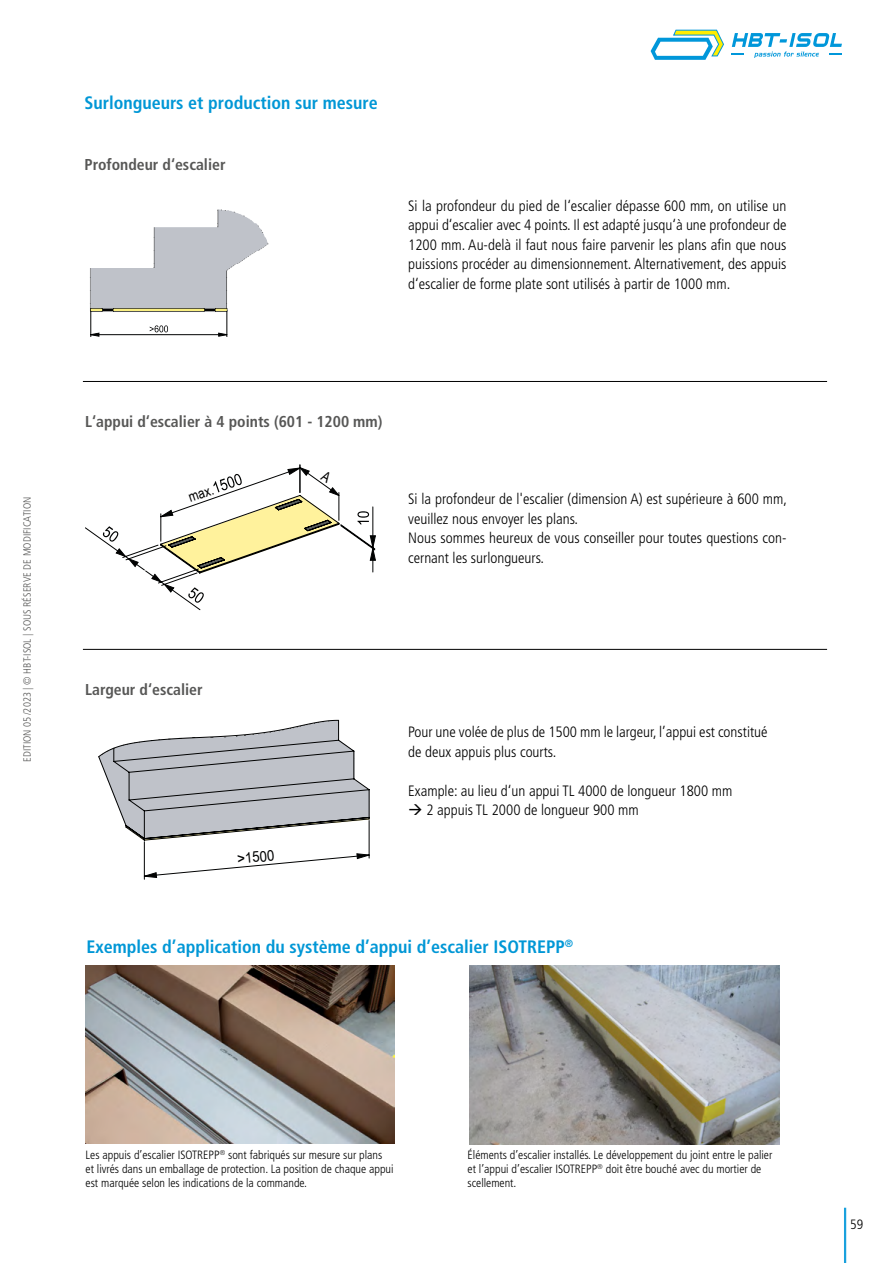
<style>
.page{position:relative;width:893px;height:1263px;background:#fff}
.page>*{position:absolute;margin:0;border:0;box-sizing:border-box;transform-origin:0 0}
.Untertitel_blau{font:700 condensed 18px "Frutiger LT Std";color:#0097d6}
.Untertitel_grau_klei{font:700 condensed 15.75px "Frutiger LT Std";color:#575756}
.Fliesstext_schwarz{font:300 condensed 15px/19.5px "Frutiger LT Std";color:#000}
.t1{font:14.85px "Arial Unicode MS";color:#010202;scale:.89 1}
.t2{font:14.4px "Arial Narrow";color:#000}
.t3{font:300 condensed 13.5px "Frutiger LT Std";color:#000}
.Bildlegende_links{font:300 condensed 12px/14.4px "Frutiger LT Std";color:#000}
.t4{font:300 condensed 10.5px "Frutiger LT Std";letter-spacing:.005em;color:#575756}
</style>
<div class="page">
<svg style="left:732px;top:33px;width:110px;height:25px"></svg>
<svg style="left:651px;top:30px;width:73px;height:30px"></svg>
<hr style="left:844px;top:1208px;width:2px;height:55px;background:#0097da">
<img style="left:89px;top:209px;width:180px;height:99px">
<svg style="left:90px;top:308px;width:138px;height:29px"></svg>
<hr style="left:113px;top:309px;width:91px;height:2px;background:#f9ee81">
<img style="left:85px;top:965px;width:310px;height:178px">
<img style="left:469px;top:965px;width:311px;height:179px">
<svg style="left:98px;top:719px;width:272px;height:160px"></svg>
<hr style="left:83px;top:649px;width:744px;height:1px;background:#000">
<hr style="left:83px;top:381px;width:744px;height:1px;background:#000">
<svg style="left:85px;top:464px;width:291px;height:146px"></svg>
<p class="t4" style="left:21px;top:762px;width:267px;rotate:-90deg">EDITION 05 /2023 | © HBT-ISOL | SOUS RÉSERVE DE MODIFICATION</p>
<p class="Untertitel_blau" style="left:84px;top:92px;width:295px">Surlongueurs et production sur mesure</p>
<p class="Untertitel_grau_klei" style="left:84px;top:155px;width:143px">Profondeur d‘escalier</p>
<p class="Fliesstext_schwarz" style="left:408px;top:196px;width:380px;text-align:justify">Si la profondeur du pied de l‘escalier dépasse 600 mm, on utilise un appui d‘escalier avec 4 points. Il est adapté jusqu‘à une profondeur de 1200 mm. Au-delà il faut nous faire parvenir les plans afin que nous puissions procéder au dimensionnement. Alternativement, des appuis d‘escalier de forme plate sont utilisés à partir de 1000 mm.</p>
<p class="Untertitel_grau_klei" style="left:85px;top:412px;width:299px">L‘appui d‘escalier à 4 points (601 - 1200 mm)</p>
<p class="t2" style="left:186px;top:487px;width:27px;rotate:-19deg">max.</p>
<p class="Fliesstext_schwarz" style="left:408px;top:490px;width:380px">Si la profondeur de l'escalier (dimension A) est supérieure à 600 mm, veuillez nous envoyer les plans.</p>
<p class="Fliesstext_schwarz" style="left:408px;top:529px;width:380px">Nous sommes heureux de vous conseiller pour toutes questions con&shy;cernant les surlongueurs.</p>
<p class="Untertitel_grau_klei" style="left:85px;top:680px;width:119px">Largeur d‘escalier</p>
<p class="t1" style="left:236px;top:848px;width:43px;rotate:-5deg">&gt;1500</p>
<p class="Fliesstext_schwarz" style="left:408px;top:722px;width:361px">Pour une volée de plus de 1500 mm le largeur, l’appui est constitué de deux appuis plus courts.</p>
<p class="Fliesstext_schwarz" style="left:408px;top:781px;width:326px">Example: au lieu d‘un appui TL 4000 de longueur 1800 mm</p>
<p class="Fliesstext_schwarz" style="left:408px;top:800px;width:232px">→ 2 appuis TL 2000 de longueur 900 mm</p>
<p class="Untertitel_blau" style="left:87px;top:936px;width:488px">Exemples d’application du système d’appui d’escalier ISOTREPP<sup>®</sup></p>
<p class="Bildlegende_links" style="left:86px;top:1147px;width:309px">Les appuis d’escalier ISOTREPP<sup>®</sup> sont fabriqués sur mesure sur plans et livrés dans un emballage de protection. La position de chaque appui est marquée selon les indications de la commande.</p>
<p class="Bildlegende_links" style="left:468px;top:1147px;width:306px">Éléments d’escalier installés. Le développement du joint entre le palier et l’appui d’escalier ISOTREPP<sup>®</sup> doit être bouché avec du mortier de scellement.</p>
<p class="t3" style="left:850px;top:1216px;width:14px">59</p>
</div>
